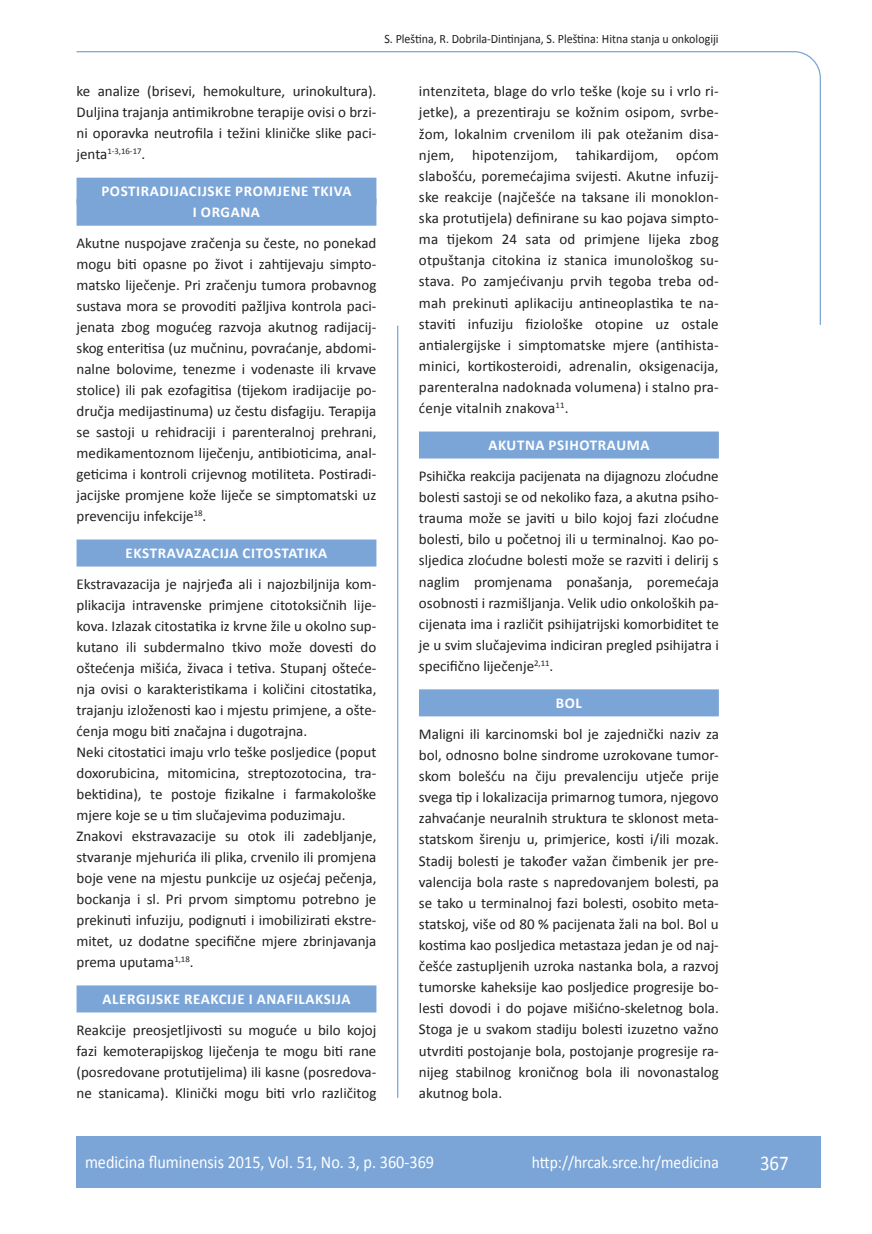
<style>
.page{position:relative;width:872px;height:1234px;background:#fff}
.page>*{position:absolute;margin:0;border:0;box-sizing:border-box;transform-origin:0 0}
.t1{font:21px "Calibri";color:#fff;scale:.9 1}
.t2{font:18px "Calibri";color:#fff;scale:.9 1}
.t3{font:17.25px "Calibri";color:#fff;scale:.9 1}
.t4{font:15px/21.1px "Calibri";color:#231f20;text-align:justify}
.t5{font:700 15px/21px "Calibri";letter-spacing:.04em;color:#fff;text-align:center}
.t6{font:12.75px "Calibri";color:#231f20;scale:.94 1}
.t7{font:8.7px "Calibri";color:#231f20}
.s1{font-size:15px}
</style>
<div class="page">
<svg style="left:76px;top:51px;width:745px;height:275px"></svg>
<hr style="left:397px;top:325px;width:1px;height:772px;background:#7ca5d7">
<div style="left:77px;top:1135px;width:744px;height:51px;background:#7ca5d7"></div>
<div style="left:77px;top:178px;width:299px;height:27px;background:#7ca5d7"></div>
<div style="left:77px;top:199px;width:299px;height:27px;background:#7ca5d7"></div>
<div style="left:77px;top:539px;width:299px;height:27px;background:#7ca5d7"></div>
<div style="left:77px;top:985px;width:299px;height:27px;background:#7ca5d7"></div>
<div style="left:419px;top:431px;width:300px;height:27px;background:#7ca5d7"></div>
<div style="left:419px;top:689px;width:300px;height:27px;background:#7ca5d7"></div>
<p class="t6" style="left:384px;top:30px;width:357px">S. Pleština, R. Dobrila-Dintinjana, S. Pleština: Hitna stanja u onkologiji</p>
<p class="t4" style="left:77px;top:80px;width:301px">ke analize (brisevi, hemokulture, urinokultura).<br>Duljina trajanja antimikrobne terapije ovisi o brzi&shy;ni oporavka neutrofila i težini kliničke slike paci-</p>
<p class="t7" style="left:77px;top:146px;width:70px"><span class="s1">jenta</span>1-3,16-17<span class="s1">.</span></p>
<p class="t5" style="left:101px;top:180px;width:252px">POSTIRADIJACIJSKE PROMJENE TKIVA<br>I ORGANA</p>
<p class="t4" style="left:77px;top:232px;width:301px">Akutne nuspojave zračenja su česte, no ponekad mogu biti opasne po život i zahtijevaju simpto&shy;matsko liječenje. Pri zračenju tumora probavnog sustava mora se provoditi pažljiva kontrola paci&shy;jenata zbog mogućeg razvoja akutnog radijacij&shy;skog enteritisa (uz mučninu, povraćanje, abdomi&shy;nalne bolovime, tenezme i vodenaste ili krvave stolice) ili pak ezofagitisa (tijekom iradijacije po&shy;dručja medijastinuma) uz čestu disfagiju. Terapija se sastoji u rehidraciji i parenteralnoj prehrani, medikamentoznom liječenju, antibioticima, anal&shy;geticima i kontroli crijevnog motiliteta. Postiradi&shy;jacijske promjene kože liječe se simptomatski uz prevenciju infekcije<sup>18</sup>.</p>
<p class="t5" style="left:126px;top:542px;width:203px">EKSTRAVAZACIJA CITOSTATIKA</p>
<p class="t4" style="left:77px;top:572px;width:301px;text-align:left">Ekstravazacija je najrjeđa ali i najozbiljnija kom&shy;plikacija intravenske primjene citotoksičnih lije&shy;kova. Izlazak citostatika iz krvne žile u okolno sup&shy;kutano ili subdermalno tkivo može dovesti do oštećenja mišića, živaca i tetiva. Stupanj ošteće&shy;nja ovisi o karakteristikama i količini citostatika, trajanju izloženosti kao i mjestu primjene, a ošte&shy;ćenja mogu biti značajna i dugotrajna.<br>Neki citostatici imaju vrlo teške posljedice (poput doxorubicina, mitomicina, streptozotocina, tra&shy;bektidina), te postoje fizikalne i farmakološke mjere koje se u tim slučajevima poduzimaju.<br>Znakovi ekstravazacije su otok ili zadebljanje, stvaranje mjehurića ili plika, crvenilo ili promjena boje vene na mjestu punkcije uz osjećaj pečenja, bockanja i sl. Pri prvom simptomu potrebno je prekinuti infuziju, podignuti i imobilizirati ekstre&shy;mitet, uz dodatne specifične mjere zbrinjavanja prema uputama<sup>1,18</sup>.</p>
<p class="t5" style="left:103px;top:987px;width:249px">ALERGIJSKE REAKCIJE I ANAFILAKSIJA</p>
<p class="t4" style="left:77px;top:1018px;width:301px">Reakcije preosjetljivosti su moguće u bilo kojoj fazi kemoterapijskog liječenja te mogu biti rane (posredovane protutijelima) ili kasne (posredova&shy;ne stanicama). Klinički mogu biti vrlo različitog</p>
<p class="t4" style="left:419px;top:80px;width:301px">intenziteta, blage do vrlo teške (koje su i vrlo ri&shy;jetke), a prezentiraju se kožnim osipom, svrbe&shy;žom, lokalnim crvenilom ili pak otežanim disa&shy;njem, hipotenzijom, tahikardijom, općom slabošću, poremećajima svijesti. Akutne infuzij&shy;ske reakcije (najčešće na taksane ili monoklon&shy;ska protutijela) definirane su kao pojava simpto&shy;ma tijekom 24 sata od primjene lijeka zbog otpuštanja citokina iz stanica imunološkog su&shy;stava. Po zamjećivanju prvih tegoba treba od&shy;mah prekinuti aplikaciju antineoplastika te na&shy;staviti infuziju fiziološke otopine uz ostale antialergijske i simptomatske mjere (antihista&shy;minici, kortikosteroidi, adrenalin, oksigenacija, parenteralna nadoknada volumena) i stalno pra&shy;ćenje vitalnih znakova<sup>11</sup>.</p>
<p class="t5" style="left:488px;top:434px;width:163px">AKUTNA PSIHOTRAUMA</p>
<p class="t4" style="left:419px;top:464px;width:301px">Psihička reakcija pacijenata na dijagnozu zloćudne bolesti sastoji se od nekoliko faza, a akutna psiho&shy;trauma može se javiti u bilo kojoj fazi zloćudne bolesti, bilo u početnoj ili u terminalnoj. Kao po&shy;sljedica zloćudne bolesti može se razviti i delirij s naglim promjenama ponašanja, poremećaja osobnosti i razmišljanja. Velik udio onkoloških pa&shy;cijenata ima i različit psihijatrijski komorbiditet te je u svim slučajevima indiciran pregled psihijatra i specifično liječenje<sup>2,11</sup>.</p>
<p class="t5" style="left:556px;top:691px;width:28px">BOL</p>
<p class="t4" style="left:419px;top:722px;width:301px">Maligni ili karcinomski bol je zajednički naziv za bol, odnosno bolne sindrome uzrokovane tumor&shy;skom bolešću na čiju prevalenciju utječe prije svega tip i lokalizacija primarnog tumora, njegovo zahvaćanje neuralnih struktura te sklonost meta&shy;statskom širenju u, primjerice, kosti i/ili mozak.<br>Stadij bolesti je također važan čimbenik jer pre&shy;valencija bola raste s napredovanjem bolesti, pa se tako u terminalnoj fazi bolesti, osobito meta&shy;statskoj, više od 80 % pacijenata žali na bol. Bol u kostima kao posljedica metastaza jedan je od naj&shy;češće zastupljenih uzroka nastanka bola, a razvoj tumorske kaheksije kao posljedice progresije bo&shy;lesti dovodi i do pojave mišićno-skeletnog bola.<br>Stoga je u svakom stadiju bolesti izuzetno važno utvrditi postojanje bola, postojanje progresije ra&shy;nijeg stabilnog kroničnog bola ili novonastalog akutnog bola.</p>
<p class="t2" style="left:85px;top:1150px;width:389px">medicina fluminensis 2015, Vol. 51, No. 3, p. 360-369</p>
<p class="t3" style="left:532px;top:1151px;width:209px">http://hrcak.srce.hr/medicina</p>
<h1 class="t1" style="left:760px;top:1149px;width:33px">367</h1>
</div>
